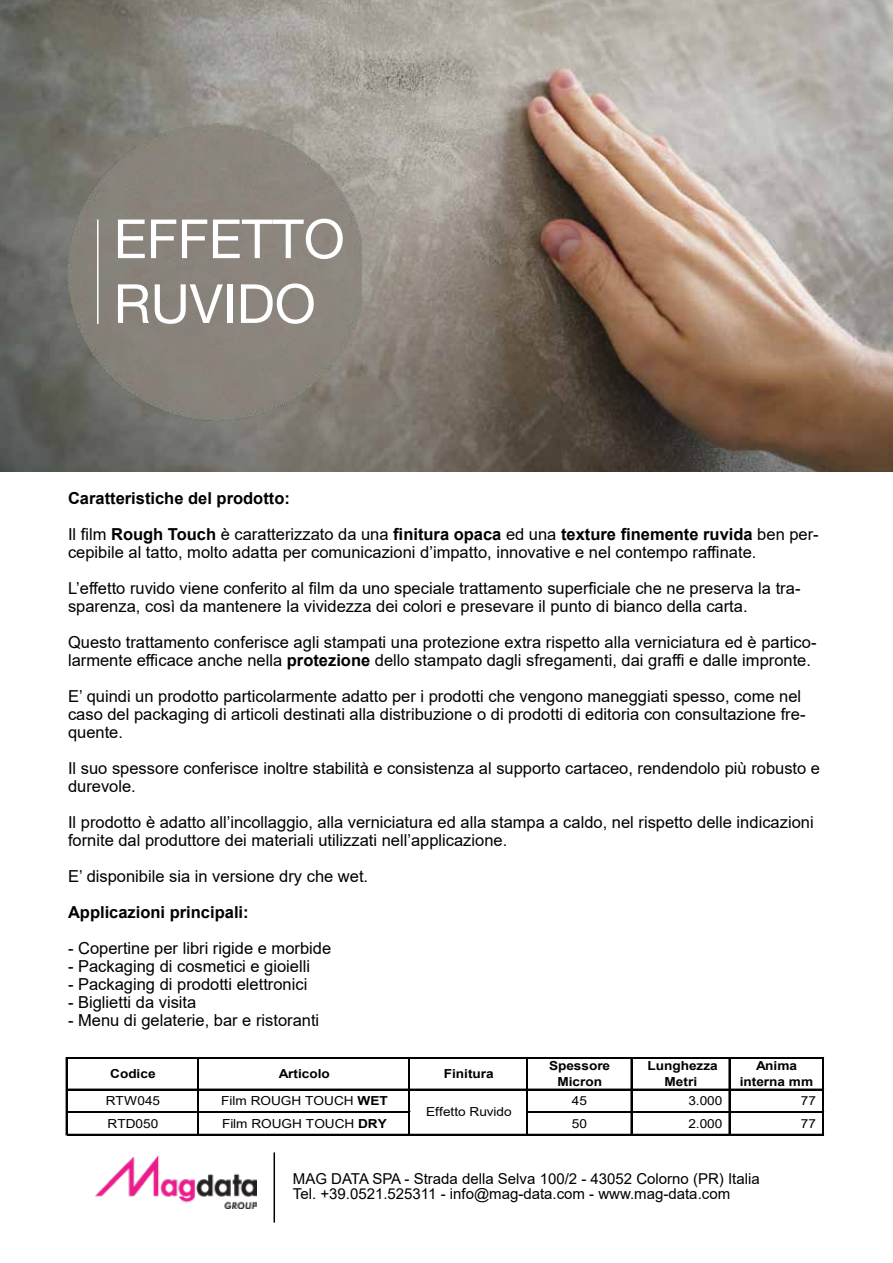
<style>
.page{position:relative;width:893px;height:1263px;background:#fff}
.page>*{position:absolute;margin:0;border:0;box-sizing:border-box;transform-origin:0 0}
.t1{font:54px/64.8px "Helvetica Neue";color:#fff}
.t2{font:16.5px/36px "Arial";color:#000}
.t3{font:700 16.5px/36px "Arial";color:#000}
.t4{font:15px/15px "Arial";color:#000}
.t5{font:12.45px "Arial";color:#000;scale:1.1 1}
.t6{font:700 12.45px/15.9px "Arial";color:#000;text-align:center;scale:1.1 1}
.s1{font-weight:400}
.s2{font-weight:700}
</style>
<div class="page">
<img style="left:0;top:0;width:893px;height:471px">
<hr style="left:67px;top:1111px;width:343px;height:2px;background:#000">
<hr style="left:66px;top:1057px;width:1px;height:78px;background:#000">
<hr style="left:197px;top:1058px;width:1px;height:77px;background:#000">
<hr style="left:198px;top:1058px;width:1px;height:77px;background:#000">
<hr style="left:409px;top:1058px;width:1px;height:77px;background:#000">
<hr style="left:526px;top:1058px;width:1px;height:77px;background:#000">
<hr style="left:527px;top:1058px;width:1px;height:77px;background:#000">
<hr style="left:631px;top:1058px;width:1px;height:77px;background:#000">
<hr style="left:729px;top:1058px;width:1px;height:77px;background:#000">
<hr style="left:822px;top:1058px;width:2px;height:77px;background:#000">
<hr style="left:67px;top:1057px;width:757px;height:1px;background:#000">
<hr style="left:67px;top:1089px;width:757px;height:1px;background:#000">
<hr style="left:528px;top:1111px;width:296px;height:2px;background:#000">
<hr style="left:67px;top:1134px;width:757px;height:1px;background:#000">
<hr style="left:274px;top:1152px;width:1px;height:70px;background:#000">
<img style="left:96px;top:1155px;width:160px;height:53px">
<img style="left:55px;top:115px;width:306px;height:310px">
<hr style="left:97px;top:220px;width:2px;height:104px;background:#fff">
<h1 class="t1" style="left:114px;top:206px;width:233px">EFFETTO<br>RUVIDO</h1>
<p class="t3" style="left:68px;top:481px;width:752px">Caratteristiche del prodotto:<br><span class="s1">Il film</span> Rough Touch <span class="s1">è caratterizzato da una</span> finitura opaca <span class="s1">ed una</span> texture finemente ruvida <span class="s1">ben per-</span></p>
<p class="t2" style="left:68px;top:534px;width:734px">cepibile al tatto, molto adatta per comunicazioni d’impatto, innovative e nel contempo raffinate.<br>L’effetto ruvido viene conferito al film da uno speciale trattamento superficiale che ne preserva la tra-</p>
<p class="t2" style="left:68px;top:588px;width:750px">sparenza, così da mantenere la vividezza dei colori e presevare il punto di bianco della carta.<br>Questo trattamento conferisce agli stampati una protezione extra rispetto alla verniciatura ed è partico-</p>
<p class="t2" style="left:68px;top:642px;width:744px">larmente efficace anche nella <span class="s2">protezione</span> dello stampato dagli sfregamenti, dai graffi e dalle impronte.<br>E’ quindi un prodotto particolarmente adatto per i prodotti che vengono maneggiati spesso, come nel</p>
<p class="t2" style="left:68px;top:705px;width:739px;line-height:18px">caso del packaging di articoli destinati alla distribuzione o di prodotti di editoria con consultazione fre&shy;quente.</p>
<p class="t2" style="left:68px;top:759px;width:754px;line-height:18px">Il suo spessore conferisce inoltre stabilità e consistenza al supporto cartaceo, rendendolo più robusto e durevole.</p>
<p class="t2" style="left:68px;top:813px;width:747px;line-height:18px">Il prodotto è adatto all’incollaggio, alla verniciatura ed alla stampa a caldo, nel rispetto delle indicazioni fornite dal produttore dei materiali utilizzati nell’applicazione.</p>
<p class="t2" style="left:68px;top:858px;width:302px">E’ disponibile sia in versione dry che wet.</p>
<p class="t3" style="left:68px;top:895px;width:182px">Applicazioni principali:</p>
<p class="t2" style="left:68px;top:930px;width:265px">- Copertine per libri rigide e morbide</p>
<p class="t2" style="left:68px;top:948px;width:244px">- Packaging di cosmetici e gioielli</p>
<p class="t2" style="left:68px;top:966px;width:241px">- Packaging di prodotti elettronici</p>
<p class="t2" style="left:68px;top:984px;width:130px">- Biglietti da visita</p>
<p class="t2" style="left:68px;top:1002px;width:253px">- Menu di gelaterie, bar e ristoranti</p>
<p class="t6" style="left:110px;top:1066px;width:43px">Codice</p>
<p class="t6" style="left:279px;top:1066px;width:48px">Articolo</p>
<p class="t6" style="left:444px;top:1066px;width:47px">Finitura</p>
<p class="t6" style="left:549px;top:1058px;width:57px">Spessore<br>Micron</p>
<p class="t6" style="left:648px;top:1058px;width:65px">Lunghezza<br>Metri</p>
<p class="t6" style="left:740px;top:1058px;width:68px">Anima interna mm</p>
<p class="t5" style="left:106px;top:1092px;width:51px">RTW045</p>
<p class="t5" style="left:221px;top:1092px;width:153px">Film ROUGH TOUCH <span class="s2">WET</span></p>
<p class="t5" style="left:572px;top:1092px;width:15px">45</p>
<p class="t5" style="left:688px;top:1092px;width:32px">3.000</p>
<p class="t5" style="left:801px;top:1092px;width:15px">77</p>
<p class="t5" style="left:108px;top:1115px;width:48px">RTD050</p>
<p class="t5" style="left:222px;top:1115px;width:151px">Film ROUGH TOUCH <span class="s2">DRY</span></p>
<p class="t5" style="left:572px;top:1115px;width:15px">50</p>
<p class="t5" style="left:688px;top:1115px;width:32px">2.000</p>
<p class="t5" style="left:801px;top:1115px;width:15px">77</p>
<p class="t5" style="left:426px;top:1103px;width:79px">Effetto Ruvido</p>
<p class="t4" style="left:293px;top:1171px;width:468px">MAG DATA SPA - Strada della Selva 100/2 - 43052 Colorno (PR) Italia<br>Tel. +39.0521.525311 - info@mag-data.com - www.mag-data.com</p>
</div>
